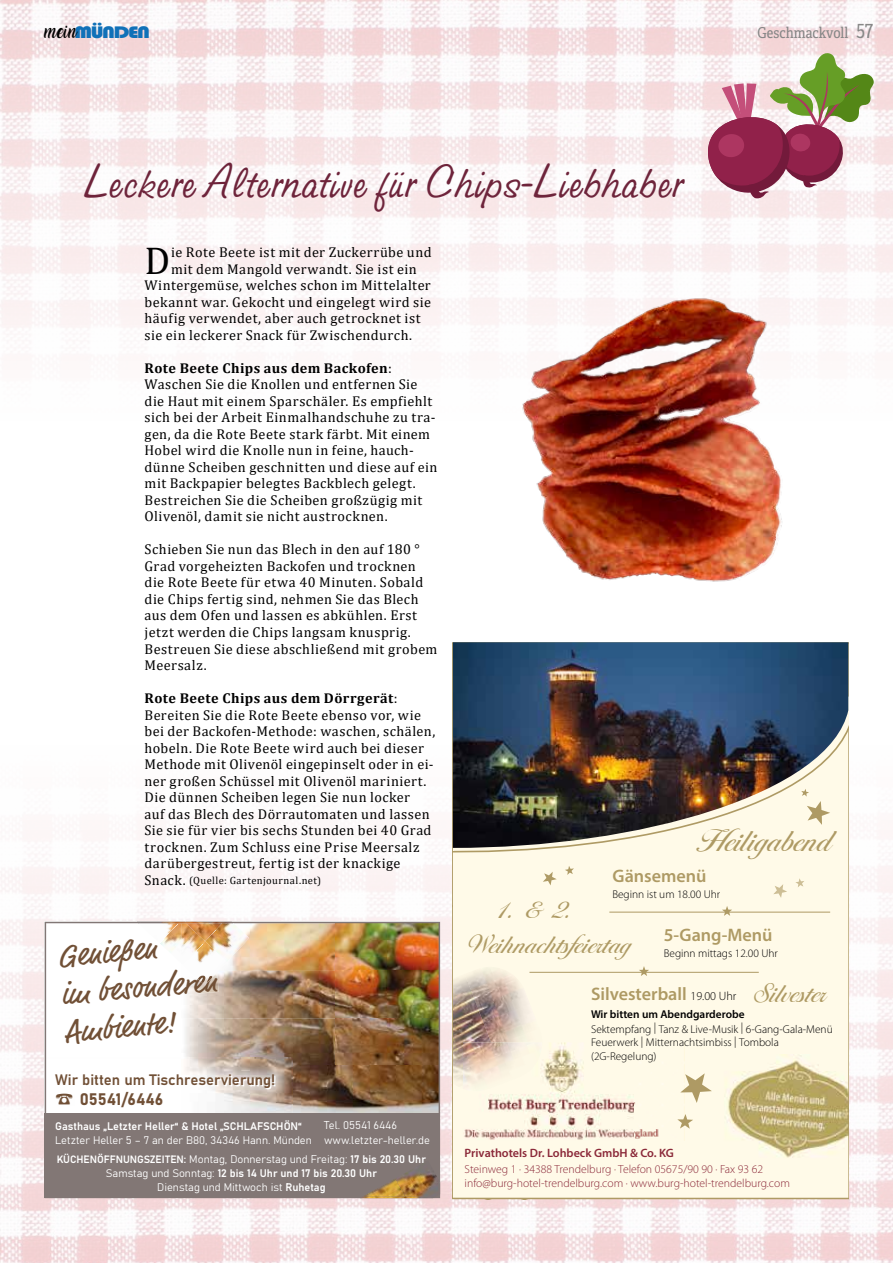
<style>
.page{position:relative;width:893px;height:1263px;background:#fff}
.page>*{position:absolute;margin:0;border:0;box-sizing:border-box;transform-origin:0 0}
.t1{font:300 45px "Grove Script";letter-spacing:.005em;color:#6e243b}
.t2{font:43.8px "Ballantines";color:#ae9a64}
.t3{font:39px "Cambria";color:#000}
.t4{font:36.9px "Ballantines";color:#ae9a64}
.t5{font:36.3px/34.5px "Ballantines";color:#ae9a64}
.t6{font:31.5px/37.8px "Market OT";color:#715036}
.t7{font:600 18.15px "Myriad Pro";color:#ae9a64}
.t8{font:17.25px "Bauhaus 93";letter-spacing:-.07em;color:#1071b8;scale:1.27 1}
.t9{font:16.5px "Bahnschrift";color:#715036}
.t10{font:15px "Bahnschrift";color:#715036}
.t11{font:15px "Adelle Condensed";color:#878787}
.t12{font:14.25px/16.5px "Cambria";letter-spacing:.03em;color:#000}
.t13{font:600 12.15px "Myriad Pro";color:#8b2939}
.t14{font:300 11.7px/13.6px "Myriad Pro";color:#8b2939}
.t15{font:300 11.4px/13.6px "Myriad Pro";color:#000}
.t16{font:600 11.4px "Myriad Pro";color:#000}
.t17{font:10.8px/14.2px "Bahnschrift";color:#fff}
.t18{font:10.5px "Cambria";letter-spacing:.045em;color:#000}
.s1{font-family:"Amarillo";font-size:12.9px;color:#000}
.s2{font-size:19.5px}
.s3{font-weight:700}
.s4{font-size:14.25px}
.s5{font-weight:300;font-size:12.15px;color:#000}
.s6{font-size:10.5px}
</style>
<div class="page">
<img style="left:0;top:0;width:893px;height:333px">
<img style="left:0;top:736px;width:893px;height:527px">
<img style="left:45px;top:922px;width:395px;height:276px">
<img style="left:362px;top:1178px;width:33px;height:19px">
<img style="left:395px;top:1160px;width:44px;height:37px">
<img style="left:360px;top:1197px;width:43px;height:1px">
<img style="left:403px;top:1179px;width:37px;height:19px">
<img style="left:160px;top:923px;width:21px;height:40px">
<img style="left:138px;top:923px;width:40px;height:20px">
<img style="left:183px;top:962px;width:44px;height:10px">
<img style="left:181px;top:923px;width:24px;height:42px">
<img style="left:205px;top:923px;width:44px;height:39px">
<img style="left:186px;top:923px;width:36px;height:18px">
<img style="left:137px;top:922px;width:96px;height:1px">
<svg style="left:152px;top:936px;width:5px;height:5px"></svg>
<img style="left:187px;top:966px;width:30px;height:19px">
<svg style="left:453px;top:856px;width:395px;height:343px;fill:#fffae8"></svg>
<img style="left:453px;top:642px;width:395px;height:214px">
<hr style="left:609px;top:912px;width:221px;height:1px;background:#ae9a64">
<svg style="left:722px;top:906px;width:10px;height:10px"></svg>
<hr style="left:529px;top:972px;width:230px;height:1px;background:#ae9a64">
<svg style="left:639px;top:966px;width:10px;height:10px"></svg>
<svg style="left:773px;top:884px;width:14px;height:14px"></svg>
<svg style="left:795px;top:878px;width:9px;height:9px"></svg>
<svg style="left:680px;top:1073px;width:32px;height:30px"></svg>
<svg style="left:677px;top:1114px;width:16px;height:15px"></svg>
<svg style="left:705px;top:52px;width:171px;height:147px"></svg>
<img style="left:488px;top:245px;width:311px;height:337px">
<svg style="left:56px;top:1093px;width:18px;height:12px"></svg>
<p class="t8" style="left:45px;top:23px;width:85px"><span class="s1">MEIN</span>MÜNDEN</p>
<p class="t11" style="left:757px;top:22px;width:117px">Geschmackvoll <span class="s2">57</span></p>
<h1 class="t1" style="left:85px;top:155px;width:601px">Leckere Alternative für Chips-Liebhaber</h1>
<h3 class="t3" style="left:145px;top:238px;width:27px">D</h3>
<p class="t12" style="left:171px;top:244px;width:262px">ie Rote Beete ist mit der Zuckerrübe und</p>
<p class="t12" style="left:171px;top:261px;width:247px">mit dem Mangold verwandt. Sie ist ein</p>
<p class="t12" style="left:145px;top:277px;width:288px">Wintergemüse, welches schon im Mittelalter</p>
<p class="t12" style="left:145px;top:294px;width:288px">bekannt war. Gekocht und eingelegt wird sie</p>
<p class="t12" style="left:145px;top:310px;width:278px">häufig verwendet, aber auch getrocknet ist</p>
<p class="t12" style="left:145px;top:327px;width:269px">sie ein leckerer Snack für Zwischendurch.</p>
<p class="t12" style="left:145px;top:360px;width:294px"><span class="s3">Rote Beete Chips aus dem Backofen</span>:<br>Waschen Sie die Knollen und entfernen Sie die Haut mit einem Sparschäler. Es empfiehlt sich bei der Arbeit Einmalhandschuhe zu tra&shy;gen, da die Rote Beete stark färbt. Mit einem Hobel wird die Knolle nun in feine, hauch&shy;dünne Scheiben geschnitten und diese auf ein mit Backpapier belegtes Backblech gelegt.<br>Bestreichen Sie die Scheiben großzügig mit Olivenöl, damit sie nicht austrocknen.</p>
<p class="t12" style="left:145px;top:541px;width:294px">Schieben Sie nun das Blech in den auf 180 ° Grad vorgeheizten Backofen und trocknen die Rote Beete für etwa 40 Minuten. Sobald die Chips fertig sind, nehmen Sie das Blech aus dem Ofen und lassen es abkühlen. Erst jetzt werden die Chips langsam knusprig.<br>Bestreuen Sie diese abschließend mit grobem Meersalz.</p>
<p class="t12" style="left:145px;top:690px;width:292px"><span class="s3">Rote Beete Chips aus dem Dörrgerät</span>:<br>Bereiten Sie die Rote Beete ebenso vor, wie bei der Backofen-Methode: waschen, schälen, hobeln. Die Rote Beete wird auch bei dieser Methode mit Olivenöl eingepinselt oder in ei&shy;ner großen Schüssel mit Olivenöl mariniert.<br>Die dünnen Scheiben legen Sie nun locker<br>auf das Blech des Dörrautomaten und lassen Sie sie für vier bis sechs Stunden bei 40 Grad trocknen. Zum Schluss eine Prise Meersalz darübergestreut, fertig ist der knackige</p>
<p class="t18" style="left:145px;top:875px;width:178px"><span class="s4">Snack.</span> (Quelle: Gartenjournal.net)</p>
<h2 class="t2" style="left:699px;top:815px;width:137px">Heiligabend</h2>
<p class="t7" style="left:612px;top:864px;width:96px">Gänsemenü</p>
<p class="t15" style="left:612px;top:887px;width:109px">Beginn ist um 18.00 Uhr</p>
<p class="t7" style="left:664px;top:923px;width:110px">5-Gang-Menü</p>
<p class="t15" style="left:664px;top:947px;width:116px">Beginn mittags 12.00 Uhr</p>
<p class="t7" style="left:591px;top:983px;width:147px">Silvesterball <span class="s5">19.00 Uhr</span></p>
<p class="t16" style="left:591px;top:1007px;width:155px">Wir bitten um Abendgarderobe</p>
<p class="t15" style="left:591px;top:1022px;width:243px">Sektempfang | Tanz &amp; Live-Musik | 6-Gang-Gala-Menü<br>Feuerwerk | Mitternachtsimbiss | Tombola (2G-Regelung)</p>
<h3 class="t5" style="left:468px;top:890px;width:168px;text-indent:30px">1. &amp; 2.<br>Weihnachtsfeiertag</h3>
<h3 class="t6" style="left:56px;top:940px;width:158px;rotate:-5deg">Genießen<br>im besonderen<br>Ambiente!</h3>
<h3 class="t4" style="left:756px;top:971px;width:75px">Silvester</h3>
<p class="t10" style="left:55px;top:1071px;width:222px">Wir bitten um Tischreservierung!</p>
<p class="t9" style="left:80px;top:1089px;width:85px">05541/6446</p>
<p class="t17" style="left:55px;top:1119px;width:258px">Gasthaus „Letzter Heller“ &amp; Hotel „SCHLAFSCHÖN“<br>Letzter Heller 5 – 7 an der B80, 34346 Hann. Münden</p>
<p class="t17" style="left:57px;top:1152px;width:371px;text-align:center"><span class="s6">KÜCHENÖFFNUNGSZEITEN:</span> Montag, Donnerstag und Freitag: 17 bis 20.30 Uhr<br>Samstag und Sonntag: 12 bis 14 Uhr und 17 bis 20.30 Uhr<br>Dienstag und Mittwoch ist Ruhetag</p>
<p class="t17" style="left:324px;top:1118px;width:107px;line-height:15px">Tel. 05541 6446 www.letzter-heller.de</p>
<p class="t13" style="left:465px;top:1145px;width:211px">Privathotels Dr. Lohbeck GmbH &amp; Co. KG</p>
<p class="t14" style="left:465px;top:1163px;width:327px">Steinweg 1 · 34388 Trendelburg · Telefon 05675/90 90 · Fax 93 62 info@burg-hotel-trendelburg.com · www.burg-hotel-trendelburg.com</p>
</div>
